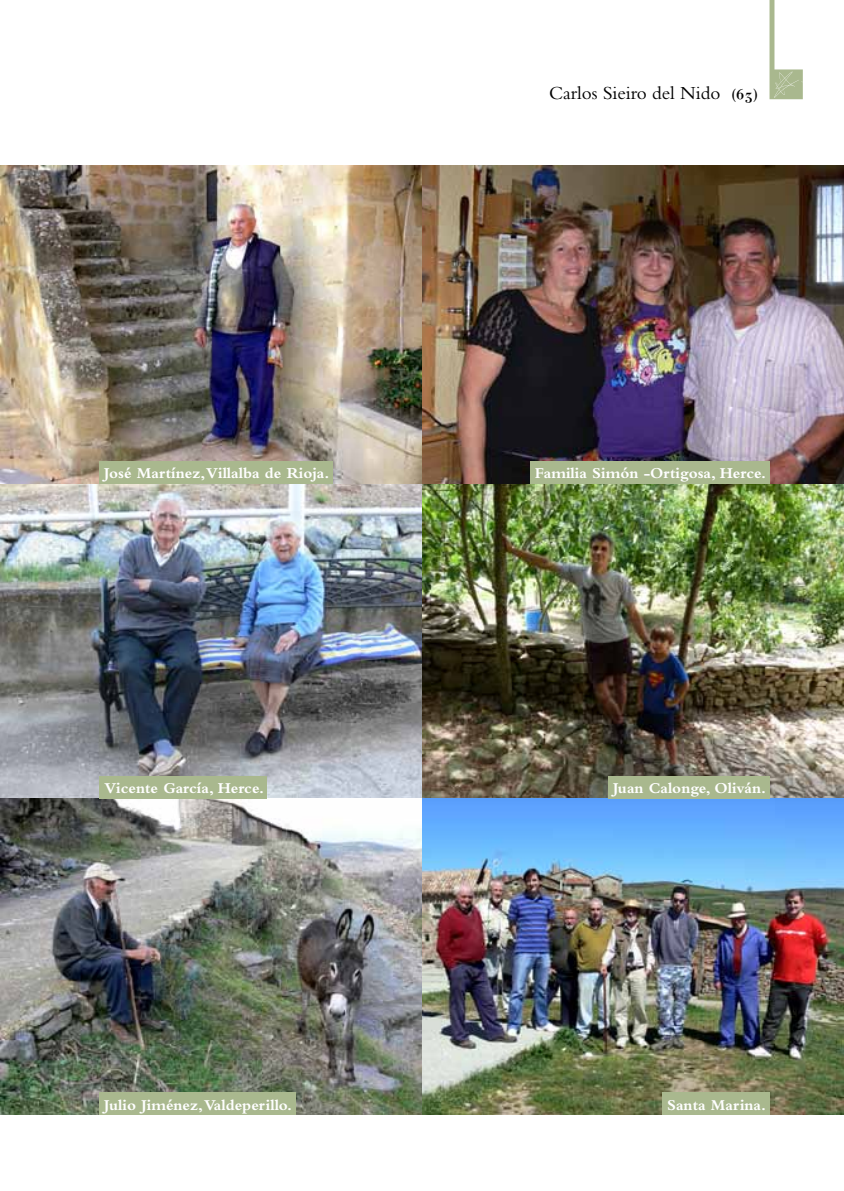
<style>
.page{position:relative;width:844px;height:1191px;background:#fff}
.page>*{position:absolute;margin:0;border:0;box-sizing:border-box;transform-origin:0 0}
.t1{font:19.25px "Bembo";color:#000}
.t2{font:700 15.75px "Bembo";color:#fff}
.t3{font:15.75px "Katrina";color:#000}
</style>
<div class="page">
<img style="left:0;top:166px;width:422px;height:632px">
<img style="left:0;top:798px;width:422px;height:316px">
<img style="left:422px;top:166px;width:421px;height:948px">
<div style="left:99px;top:461px;width:234px;height:22px;background:#a9b88e"></div>
<div style="left:529px;top:461px;width:240px;height:22px;background:#a9b88e"></div>
<div style="left:99px;top:776px;width:168px;height:22px;background:#a9b88e"></div>
<div style="left:608px;top:776px;width:161px;height:22px;background:#a9b88e"></div>
<div style="left:662px;top:1092px;width:107px;height:22px;background:#a9b88e"></div>
<div style="left:99px;top:1092px;width:196px;height:22px;background:#a9b88e"></div>
<svg style="left:769px;top:0;width:33px;height:99px"></svg>
<p class="t1" style="left:549px;top:82px;width:173px">Carlos Sieiro del Nido</p>
<p class="t3" style="left:731px;top:85px;width:28px">(63)</p>
<p class="t2" style="left:104px;top:464px;width:226px">José Martínez, Villalba de Rioja.</p>
<p class="t2" style="left:534px;top:464px;width:233px">Familia Simón -Ortigosa, Herce.</p>
<p class="t2" style="left:104px;top:779px;width:161px">Vicente García, Herce.</p>
<p class="t2" style="left:613px;top:779px;width:154px">Juan Calonge, Oliván.</p>
<p class="t2" style="left:104px;top:1096px;width:189px">Julio Jiménez, Valdeperillo.</p>
<p class="t2" style="left:667px;top:1096px;width:100px">Santa Marina.</p>
</div>
